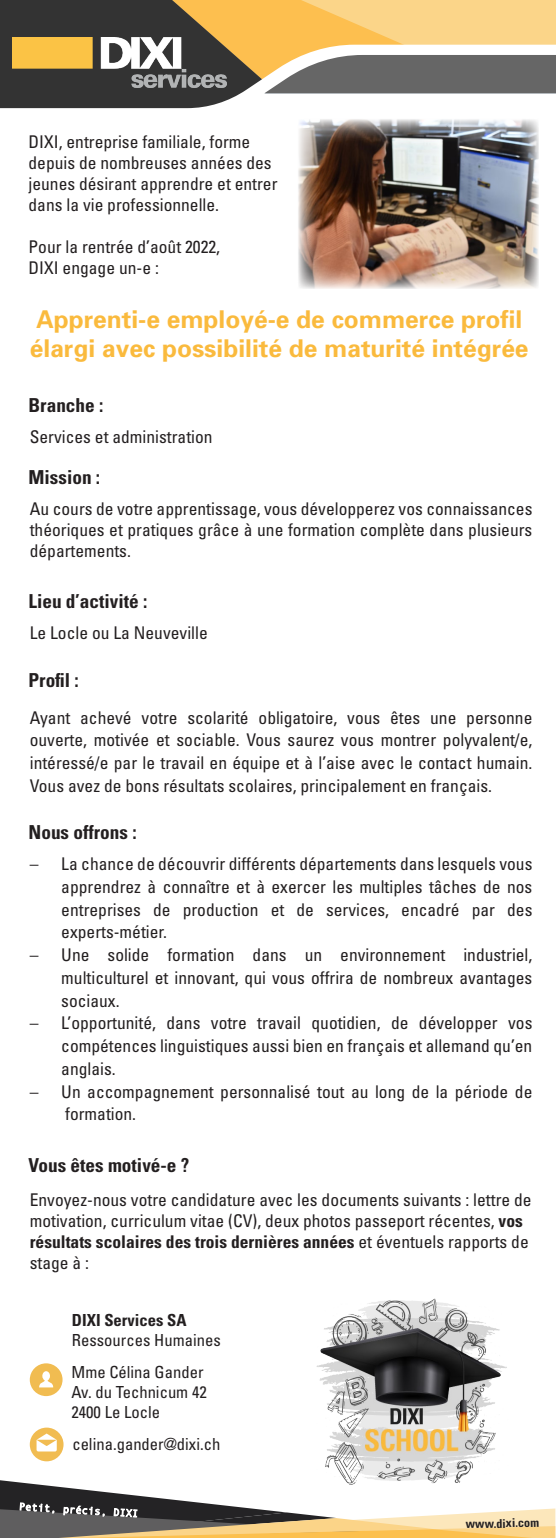
<style>
.page{position:relative;width:556px;height:1538px;background:#fff}
.page>*{position:absolute;margin:0;border:0;box-sizing:border-box;transform-origin:0 0}
.t1{font:700 24.5px/29.4px "Univers";color:#faba3d}
.t2{font:700 condensed 19.25px "Univers";color:#231f20}
.t3{font:condensed 17.5px/22.8px "Univers";color:#231f20;text-align:justify}
.t4{font:condensed 16.62px/19.9px "Univers";color:#231f20}
.t5{font:700 condensed 16.62px "Univers";color:#231f20}
.t6{font:700 condensed 12.25px "Univers";color:#231f20}
.t7{font:10.33px "Andale Mono";color:#fff}
.s1{font-weight:700}
</style>
<div class="page">
<div style="left:421px;top:0;width:135px;height:45px;background:#fbd589"></div>
<svg style="left:0;top:0;width:421px;height:45px;background:#a7884e"></svg>
<svg style="left:0;top:45px;width:556px;height:64px"></svg>
<svg style="left:0;top:1480px;width:555px;height:58px"></svg>
<img style="left:316px;top:1299px;width:192px;height:185px">
<img style="left:13px;top:38px;width:214px;height:50px">
<img style="left:298px;top:119px;width:240px;height:170px">
<svg style="left:30px;top:1363px;width:33px;height:33px"></svg>
<svg style="left:30px;top:1427px;width:33px;height:34px"></svg>
<p class="t3" style="left:29px;top:131px;width:250px;line-height:21px;text-align:left">DIXI, entreprise familiale, forme depuis de nombreuses années des jeunes désirant apprendre et entrer dans la vie professionnelle.</p>
<p class="t3" style="left:29px;top:236px;width:193px;line-height:21px">Pour la rentrée d’août 2022,<br>DIXI engage un-e :</p>
<h1 class="t1" style="left:30px;top:303px;width:500px">Apprenti-e employé-e de commerce profil élargi avec possibilité de maturité intégrée</h1>
<p class="t2" style="left:29px;top:393px;width:76px">Branche :</p>
<p class="t3" style="left:30px;top:425px;width:184px">Services et administration</p>
<p class="t2" style="left:29px;top:465px;width:73px">Mission :</p>
<p class="t3" style="left:30px;top:498px;width:504px;line-height:21px">Au cours de votre apprentissage, vous développerez vos connaissances théoriques et pratiques grâce à une formation complète dans plusieurs départements.</p>
<p class="t2" style="left:29px;top:589px;width:120px">Lieu d’activité :</p>
<p class="t3" style="left:30px;top:621px;width:179px">Le Locle ou La Neuveville</p>
<p class="t2" style="left:29px;top:668px;width:52px">Profil :</p>
<p class="t3" style="left:30px;top:706px;width:504px">Ayant achevé votre scolarité obligatoire, vous êtes une personne ouverte, motivée et sociable. Vous saurez vous montrer polyvalent/e, intéressé/e par le travail en équipe et à l’aise avec le contact humain.<br>Vous avez de bons résultats scolaires, principalement en français.</p>
<p class="t2" style="left:29px;top:820px;width:109px">Nous offrons :</p>
<p class="t3" style="left:61px;top:852px;width:472px;text-indent:-31px">– La chance de découvrir différents départements dans lesquels vous apprendrez à connaître et à exercer les multiples tâches de nos entreprises de production et de services, encadré par des experts-métier.</p>
<p class="t3" style="left:61px;top:943px;width:472px;text-indent:-32px">– Une solide formation dans un environnement industriel, multiculturel et innovant, qui vous offrira de nombreux avantages sociaux.</p>
<p class="t3" style="left:61px;top:1011px;width:472px;text-indent:-32px">– L’opportunité, dans votre travail quotidien, de développer vos compétences linguistiques aussi bien en français et allemand qu’en anglais.</p>
<p class="t3" style="left:65px;top:1079px;width:468px;text-indent:-35px">– Un accompagnement personnalisé tout au long de la période de formation.</p>
<p class="t2" style="left:29px;top:1153px;width:162px">Vous êtes motivé-e ?</p>
<p class="t3" style="left:30px;top:1189px;width:503px;line-height:21px;text-align:left">Envoyez-nous votre candidature avec les documents suivants : lettre de motivation, curriculum vitae (CV), deux photos passeport récentes, <span class="s1">vos résultats scolaires des trois dernières années</span> et éventuels rapports de stage à :</p>
<p class="t5" style="left:72px;top:1310px;width:116px">DIXI Services SA</p>
<p class="t4" style="left:72px;top:1329px;width:150px">Ressources Humaines</p>
<p class="t4" style="left:71px;top:1362px;width:137px">Mme Célina Gander<br>Av. du Technicum 42<br>2400 Le Locle</p>
<p class="t4" style="left:72px;top:1433px;width:149px">celina.gander@dixi.ch</p>
<p class="t7" style="left:19px;top:1500px;width:121px;rotate:3deg">Petit, précis, DIXI</p>
<p class="t6" style="left:465px;top:1516px;width:75px;rotate:-1deg">www.dixi.com</p>
</div>
